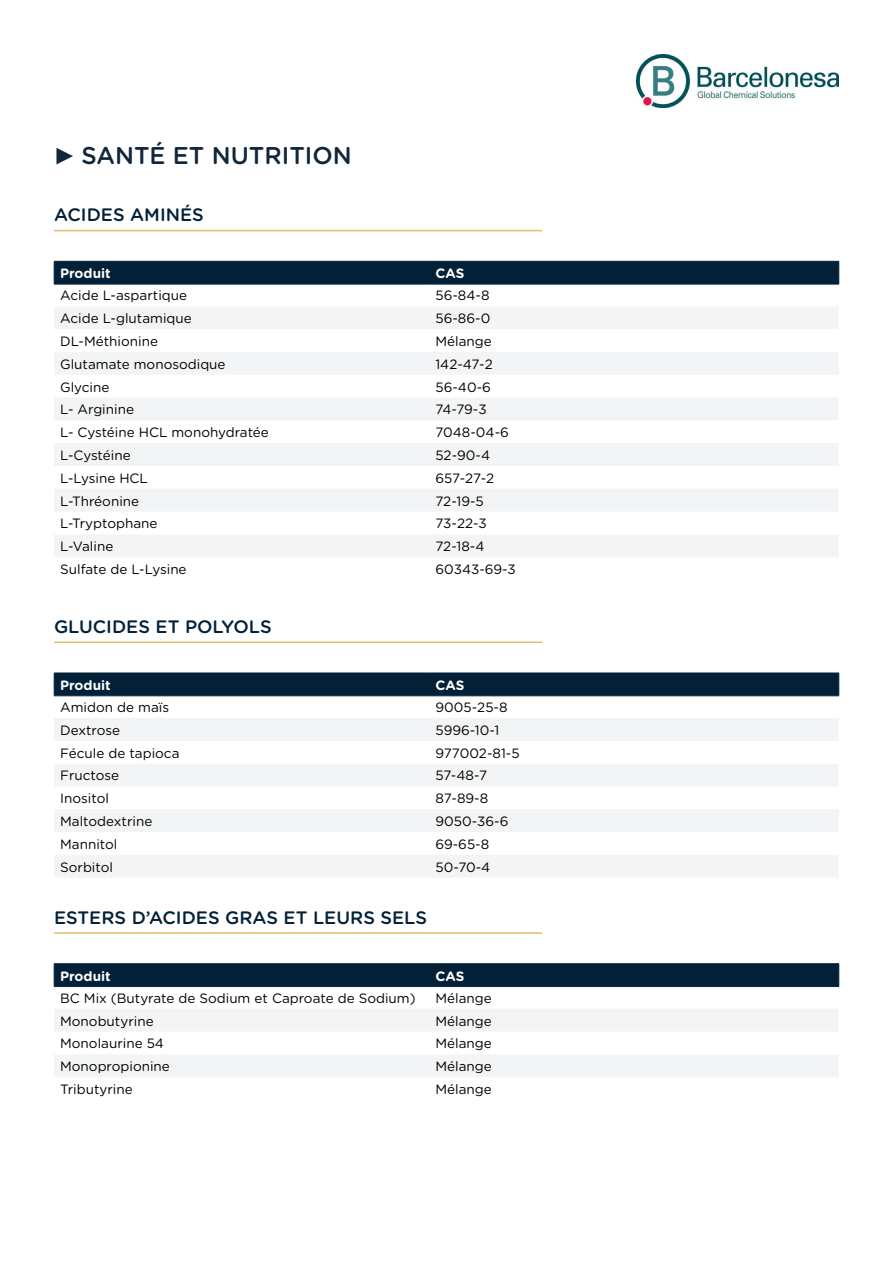
<style>
.page{position:relative;width:893px;height:1263px;background:#fff}
.page>*{position:absolute;margin:0;border:0;box-sizing:border-box;transform-origin:0 0}
.t1{font:500 24.3px "Gotham Rounded";color:#11263a}
.t2{font:500 18px "Gotham Rounded";color:#022138}
.t3{font:13.5px "Gotham Rounded";color:#000}
.t4{font:700 13.5px "Gotham Rounded";color:#fff}
</style>
<div class="page">
<img style="left:637px;top:54px;width:202px;height:54px">
<hr style="left:54px;top:230px;width:488px;height:1px;background:#e1bf6b">
<hr style="left:54px;top:641px;width:488px;height:2px;background:#e1bf6b">
<svg style="left:54px;top:307px;width:785px;height:250px;fill:#f2f4f5"></svg>
<div style="left:54px;top:261px;width:785px;height:23px;background:#022138"></div>
<hr style="left:54px;top:284px;width:375px;height:1px;background:#022138">
<hr style="left:429px;top:284px;width:410px;height:1px;background:#022138">
<svg style="left:54px;top:696px;width:785px;height:1px"></svg>
<svg style="left:54px;top:718px;width:785px;height:159px;fill:#f2f4f5"></svg>
<div style="left:54px;top:673px;width:785px;height:22px;background:#022138"></div>
<hr style="left:54px;top:695px;width:375px;height:1px;background:#022138">
<hr style="left:429px;top:695px;width:410px;height:1px;background:#022138">
<hr style="left:54px;top:932px;width:488px;height:2px;background:#e1bf6b">
<svg style="left:54px;top:987px;width:785px;height:1px"></svg>
<svg style="left:54px;top:1009px;width:785px;height:68px;fill:#f2f4f5"></svg>
<hr style="left:54px;top:963px;width:375px;height:1px;background:#022138">
<hr style="left:429px;top:963px;width:410px;height:1px;background:#022138">
<div style="left:54px;top:964px;width:785px;height:22px;background:#022138"></div>
<hr style="left:54px;top:986px;width:375px;height:1px;background:#022138">
<hr style="left:429px;top:986px;width:410px;height:1px;background:#022138">
<h1 class="t1" style="left:81px;top:138px;width:272px">SANTÉ ET NUTRITION</h1>
<h2 class="t2" style="left:54px;top:202px;width:151px">ACIDES AMINÉS</h2>
<p class="t4" style="left:60px;top:263px;width:52px">Produit</p>
<p class="t4" style="left:435px;top:263px;width:30px">CAS</p>
<p class="t3" style="left:60px;top:286px;width:128px">Acide L-aspartique</p>
<p class="t3" style="left:435px;top:286px;width:56px">56-84-8</p>
<p class="t3" style="left:60px;top:309px;width:133px">Acide L-glutamique</p>
<p class="t3" style="left:435px;top:309px;width:56px">56-86-0</p>
<p class="t3" style="left:60px;top:332px;width:99px">DL-Méthionine</p>
<p class="t3" style="left:435px;top:332px;width:58px">Mélange</p>
<p class="t3" style="left:60px;top:355px;width:167px">Glutamate monosodique</p>
<p class="t3" style="left:435px;top:355px;width:59px">142-47-2</p>
<p class="t3" style="left:60px;top:377px;width:51px">Glycine</p>
<p class="t3" style="left:435px;top:377px;width:57px">56-40-6</p>
<p class="t3" style="left:60px;top:400px;width:75px">L- Arginine</p>
<p class="t3" style="left:435px;top:400px;width:53px">74-79-3</p>
<p class="t3" style="left:60px;top:423px;width:210px">L- Cystéine HCL monohydratée</p>
<p class="t3" style="left:435px;top:423px;width:75px">7048-04-6</p>
<p class="t3" style="left:60px;top:446px;width:72px">L-Cystéine</p>
<p class="t3" style="left:435px;top:446px;width:56px">52-90-4</p>
<p class="t3" style="left:60px;top:469px;width:89px">L-Lysine HCL</p>
<p class="t3" style="left:435px;top:469px;width:60px">657-27-2</p>
<p class="t3" style="left:60px;top:491px;width:81px">L-Thréonine</p>
<p class="t3" style="left:435px;top:491px;width:50px">72-19-5</p>
<p class="t3" style="left:60px;top:514px;width:99px">L-Tryptophane</p>
<p class="t3" style="left:435px;top:514px;width:53px">73-22-3</p>
<p class="t3" style="left:60px;top:537px;width:55px">L-Valine</p>
<p class="t3" style="left:435px;top:537px;width:50px">72-18-4</p>
<p class="t3" style="left:60px;top:560px;width:128px">Sulfate de L-Lysine</p>
<p class="t3" style="left:435px;top:560px;width:82px">60343-69-3</p>
<h2 class="t2" style="left:54px;top:614px;width:219px">GLUCIDES ET POLYOLS</h2>
<p class="t4" style="left:60px;top:675px;width:52px">Produit</p>
<p class="t4" style="left:435px;top:675px;width:30px">CAS</p>
<p class="t3" style="left:60px;top:698px;width:110px">Amidon de maïs</p>
<p class="t3" style="left:435px;top:698px;width:74px">9005-25-8</p>
<p class="t3" style="left:60px;top:721px;width:61px">Dextrose</p>
<p class="t3" style="left:435px;top:721px;width:65px">5996-10-1</p>
<p class="t3" style="left:60px;top:744px;width:121px">Fécule de tapioca</p>
<p class="t3" style="left:435px;top:744px;width:86px">977002-81-5</p>
<p class="t3" style="left:60px;top:766px;width:61px">Fructose</p>
<p class="t3" style="left:435px;top:766px;width:53px">57-48-7</p>
<p class="t3" style="left:60px;top:789px;width:50px">Inositol</p>
<p class="t3" style="left:435px;top:789px;width:54px">87-89-8</p>
<p class="t3" style="left:60px;top:812px;width:94px">Maltodextrine</p>
<p class="t3" style="left:435px;top:812px;width:74px">9050-36-6</p>
<p class="t3" style="left:60px;top:835px;width:59px">Mannitol</p>
<p class="t3" style="left:435px;top:835px;width:55px">69-65-8</p>
<p class="t3" style="left:60px;top:858px;width:54px">Sorbitol</p>
<p class="t3" style="left:435px;top:858px;width:56px">50-70-4</p>
<h2 class="t2" style="left:54px;top:904px;width:375px">ESTERS D’ACIDES GRAS ET LEURS SELS</h2>
<p class="t4" style="left:60px;top:966px;width:52px">Produit</p>
<p class="t4" style="left:435px;top:966px;width:30px">CAS</p>
<p class="t3" style="left:60px;top:989px;width:357px">BC Mix (Butyrate de Sodium et Caproate de Sodium)</p>
<p class="t3" style="left:435px;top:989px;width:58px">Mélange</p>
<p class="t3" style="left:60px;top:1011px;width:95px">Monobutyrine</p>
<p class="t3" style="left:435px;top:1011px;width:58px">Mélange</p>
<p class="t3" style="left:60px;top:1034px;width:105px">Monolaurine 54</p>
<p class="t3" style="left:435px;top:1034px;width:58px">Mélange</p>
<p class="t3" style="left:60px;top:1057px;width:111px">Monopropionine</p>
<p class="t3" style="left:435px;top:1057px;width:58px">Mélange</p>
<p class="t3" style="left:60px;top:1080px;width:74px">Tributyrine</p>
<p class="t3" style="left:435px;top:1080px;width:58px">Mélange</p>
</div>
